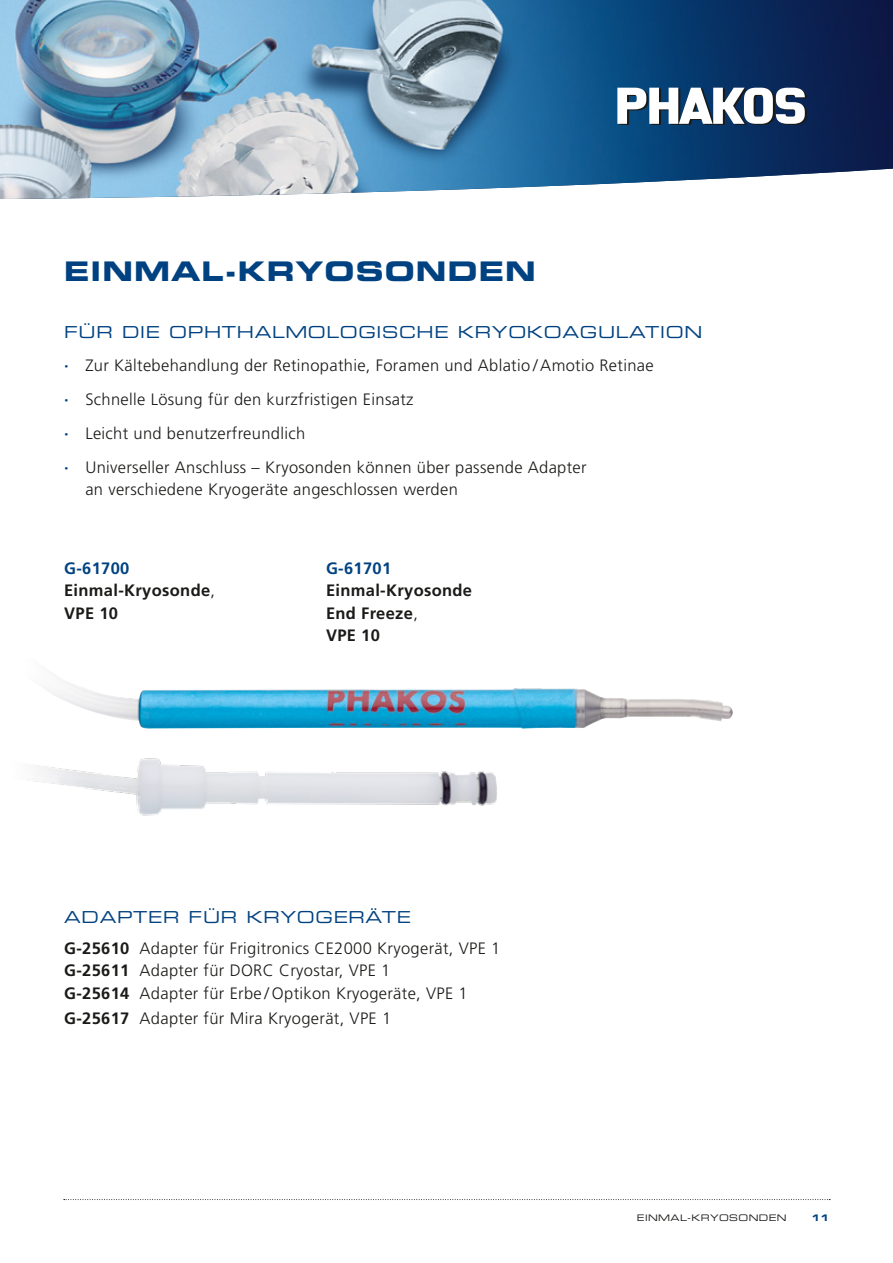
<style>
.page{position:relative;width:893px;height:1263px;background:#fff}
.page>*{position:absolute;margin:0;border:0;box-sizing:border-box;transform-origin:0 0}
.t1{font:27px "Eurostile LT Std Bold Ex 2";letter-spacing:.04em;color:#004281}
.t2{font:300 16.5px/33.8px "Frutiger LT Std";letter-spacing:.02em;color:#1a1a18}
.t3{font:700 16.5px/22.5px "Frutiger LT Std";letter-spacing:.02em;color:#1a1a18}
.t4{font:16.5px "Eurostile LT Std Ex 2";letter-spacing:.04em;color:#004281}
.t5{font:700 16.5px "Frutiger LT Std";letter-spacing:.02em;color:#004281}
.t6{font:9px "Eurostile LT Std Ex 2";letter-spacing:.04em;color:#1a1a18}
.t7{font:9px "Eurostile LT Std Bold Ex 2";color:#004281}
.s1{font-weight:700;color:#004281}
.s2{color:#004281}
.s3{font-weight:300}
.s4{font-weight:700}
</style>
<div class="page">
<img style="left:0;top:0;width:893px;height:199px">
<img style="left:48px;top:679px;width:685px;height:50px">
<img style="left:28px;top:758px;width:469px;height:58px">
<svg style="left:64px;top:1199px;width:766px;height:1px"></svg>
<svg style="left:617px;top:88px;width:190px;height:37px"></svg>
<h1 class="t1" style="left:64px;top:253px;width:473px">EINMAL-KRYOSONDEN</h1>
<p class="t4" style="left:64px;top:320px;width:640px">FÜR DIE OPHTHALMOLOGISCHE KRYOKOAGULATION</p>
<p class="t2" style="left:64px;top:349px;width:591px"><span class="s1">·</span> Zur Kältebehandlung der Retinopathie, Foramen und Ablatio /Amotio Retinae <span class="s1">·</span> Schnelle Lösung für den kurzfristigen Einsatz<br><span class="s1">·</span> Leicht und benutzerfreundlich<br><span class="s1">·</span> Universeller Anschluss – Kryosonden können über passende Adapter</p>
<p class="t2" style="left:85px;top:473px;width:374px">an verschiedene Kryogeräte angeschlossen werden</p>
<p class="t3" style="left:64px;top:557px;width:153px"><span class="s2">G-61700<br></span>Einmal-Kryosonde<span class="s3">,<br></span>VPE 10</p>
<p class="t5" style="left:326px;top:558px;width:67px">G-61701</p>
<p class="t3" style="left:326px;top:579px;width:148px">Einmal-Kryosonde<br>End Freeze<span class="s3">,<br></span>VPE 10</p>
<p class="t4" style="left:64px;top:905px;width:348px">ADAPTER FÜR KRYOGERÄTE</p>
<p class="t2" style="left:64px;top:937px;width:438px;line-height:22.5px"><span class="s4">G-25610</span> Adapter für Frigitronics CE2000 Kryogerät, VPE 1<br><span class="s4">G-25611</span> Adapter für DORC Cryostar, VPE 1<br><span class="s4">G-25614</span> Adapter für Erbe / Optikon Kryogeräte, VPE 1</p>
<p class="t2" style="left:64px;top:1001px;width:329px"><span class="s4">G-25617</span> Adapter für Mira Kryogerät, VPE 1</p>
<p class="t6" style="left:637px;top:1211px;width:151px">EINMAL-KRYOSONDEN</p>
<p class="t7" style="left:811px;top:1211px;width:20px">11</p>
</div>
